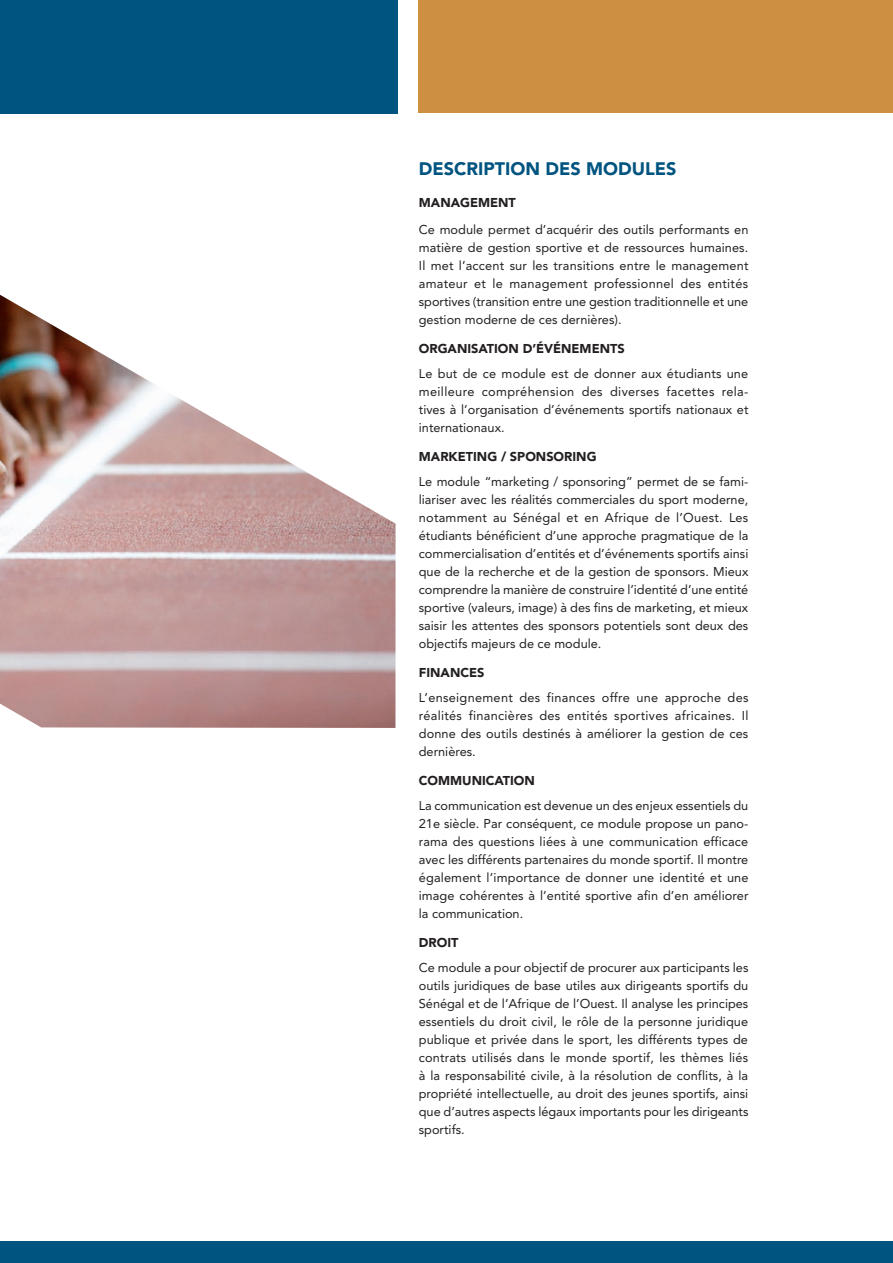
<style>
.page{position:relative;width:893px;height:1263px;background:#fff}
.page>*{position:absolute;margin:0;border:0;box-sizing:border-box;transform-origin:0 0}
.t1{font:900 18px "Avenir LT Std";color:#005480}
.t2{font:12.75px/18px "Avenir LT Std";color:#231f20;text-align:justify}
.t3{font:900 12.75px "Avenir LT Std";color:#231f20}
</style>
<div class="page">
<div style="left:0;top:0;width:397px;height:113px;background:#005480"></div>
<div style="left:419px;top:0;width:474px;height:113px;background:#cd9040"></div>
<div style="left:0;top:1242px;width:893px;height:21px;background:#005480"></div>
<img style="left:0;top:295px;width:396px;height:433px">
<h1 class="t1" style="left:419px;top:158px;width:257px">DESCRIPTION DES MODULES</h1>
<p class="t3" style="left:419px;top:195px;width:99px">MANAGEMENT</p>
<p class="t2" style="left:419px;top:221px;width:331px">Ce module permet d’acquérir des outils performants en matière de gestion sportive et de ressources humaines.<br>I l met l’accent sur les transitions entre le management amateur et le management professionnel des entités sportives (transition entre une gestion traditionnelle et une gestion moderne de ces dernières).</p>
<p class="t3" style="left:419px;top:341px;width:128px">ORGANISATION D’ÉVÉNEMENT</p>
<p class="t3" style="left:617px;top:341px;width:9px">S</p>
<p class="t2" style="left:419px;top:365px;width:331px">Le but de ce module est de donner aux étudiants une meilleure compréhension des diverses facettes rela&shy;tives à l’organisation d’événements sportifs nationaux et internationaux.</p>
<p class="t3" style="left:419px;top:449px;width:155px">MARKETING / SPONSORING</p>
<p class="t2" style="left:419px;top:473px;width:331px">Le module “marketing / sponsoring” permet de se fami&shy;liariser avec les réalités commerciales du sport moderne, notamment au Sénégal et en Afrique de l’Ouest. Les étudiants bénéficient d’une approche pragmatique de la commercialisation d’entités et d’événements sportifs ainsi que de la recherche et de la gestion de sponsors. M ieux comprendre la manière de construire l’identité d’une entité sportive (valeurs, image) à des fins de marketing, et mieux saisir les attentes des sponsors potentiels sont deux des objectifs majeurs de ce module.</p>
<p class="t3" style="left:419px;top:665px;width:66px">FINANCES</p>
<p class="t2" style="left:419px;top:689px;width:331px">L’enseignement des finances offre une approche des réalités financières des entités sportives africaines. I l donne des outils destinés à améliorer la gestion de ces dernières.</p>
<p class="t3" style="left:419px;top:773px;width:118px">COMMU NICATION</p>
<p class="t2" style="left:419px;top:797px;width:331px">La communication est devenue un des enjeux essentiels du 21e siècle. Par conséquent, ce module propose un pano&shy;rama des questions liées à une communication efficace avec les différents partenaires du monde sportif. I l montre également l’importance de donner une identité et une image cohérentes à l’entité sportive afin d’en améliorer la communication.</p>
<p class="t3" style="left:419px;top:935px;width:41px">DROIT</p>
<p class="t2" style="left:419px;top:959px;width:331px">Ce module a pour objectif de procurer aux participants les outils juridiques de base utiles aux dirigeants sportifs du Sénégal et de l’Afrique de l’Ouest. I l analyse les principes essentiels du droit civil, le rôle de la personne juridique publique et privée dans le sport, les différents types de contrats utilisés dans le monde sportif, les thèmes liés à la responsabilité civile, à la résolution de conflits, à la propriété intellectuelle, au droit des jeunes sportifs, ainsi que d’autres aspects légaux importants pour les dirigeants sportifs.</p>
</div>
